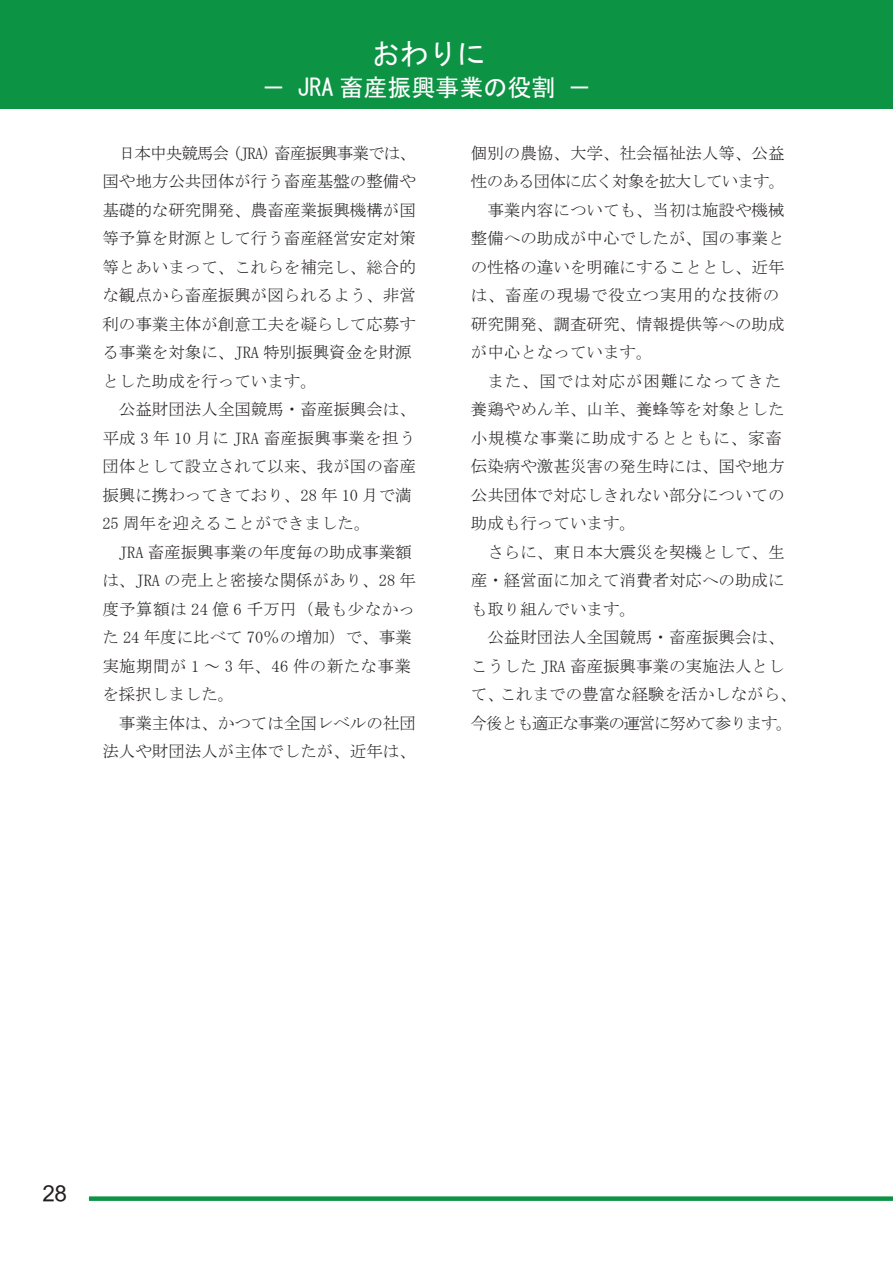
<style>
.page{position:relative;width:893px;height:1263px;background:#fff}
.page>*{position:absolute;margin:0;border:0;box-sizing:border-box;transform-origin:0 0}
.t1{font:28.5px "MS Gothic";color:#fff}
.t2{font:24px "MS Gothic";color:#fff}
.t3{font:22.5px "DHHS Gothic W5 WINP RKSJ H";color:#231f20}
.t4{font:16.5px/28.5px "MS Mincho";color:#231f20}
</style>
<div class="page">
<div style="left:0;top:0;width:893px;height:108px;background:#0d9344"></div>
<div style="left:89px;top:1196px;width:804px;height:5px;background:#0d9344"></div>
<h1 class="t1" style="left:372px;top:39px;width:144px">おわりに　</h1>
<h2 class="t2" style="left:261px;top:75px;width:331px">－ JRA 畜産振興事業の役割 －</h2>
<p class="t4" style="left:102px;top:138px;width:315px;text-indent:16px">日本中央競馬会 (JRA) 畜産振興事業では、国や地方公共団体が行う畜産基盤の整備や基礎的な研究開発、農畜産業振興機構が国等予算を財源として行う畜産経営安定対策等とあいまって、これらを補完し、総合的な観点から畜産振興が図られるよう、非営利の事業主体が創意工夫を凝らして応募する事業を対象に、JRA 特別振興資金を財源とした助成を行っています。<br>　公益財団法人全国競馬・畜産振興会は、平成 3 年 10 月に JRA 畜産振興事業を担う団体として設立されて以来、我が国の畜産振興に携わってきており、28 年 10 月で満<br>25 周年を迎えることができました。</p>
<p class="t4" style="left:102px;top:537px;width:315px;text-indent:16px">JRA 畜産振興事業の年度毎の助成事業額は、JRA の売上と密接な関係があり、28 年度予算額は 24 億 6 千万円（最も少なかった 24 年度に比べて 70％の増加）で、事業実施期間が 1 ～ 3 年、46 件の新たな事業を採択しました。<br>　事業主体は、かつては全国レベルの社団法人や財団法人が主体でしたが、近年は、</p>
<p class="t4" style="left:471px;top:138px;width:316px">個別の農協、大学、社会福祉法人等、公益性のある団体に広く対象を拡大しています。　事業内容についても、当初は施設や機械整備への助成が中心でしたが、国の事業との性格の違いを明確にすることとし、近年は、畜産の現場で役立つ実用的な技術の研究開発、調査研究、情報提供等への助成が中心となっています。</p>
<p class="t4" style="left:471px;top:366px;width:327px;text-indent:16px">また、国では対応が困難になってきた養鶏やめん羊、山羊、養蜂等を対象とした小規模な事業に助成するとともに、家畜伝染病や激甚災害の発生時には、国や地方公共団体で対応しきれない部分についての助成も行っています。<br>　さらに、東日本大震災を契機として、生産・経営面に加えて消費者対応への助成にも取り組んでいます。<br>　公益財団法人全国競馬・畜産振興会は、こうした JRA 畜産振興事業の実施法人として、これまでの豊富な経験を活かしながら、今後とも適正な事業の運営に努めて参ります。</p>
<h3 class="t3" style="left:42px;top:1182px;width:26px">28</h3>
</div>
